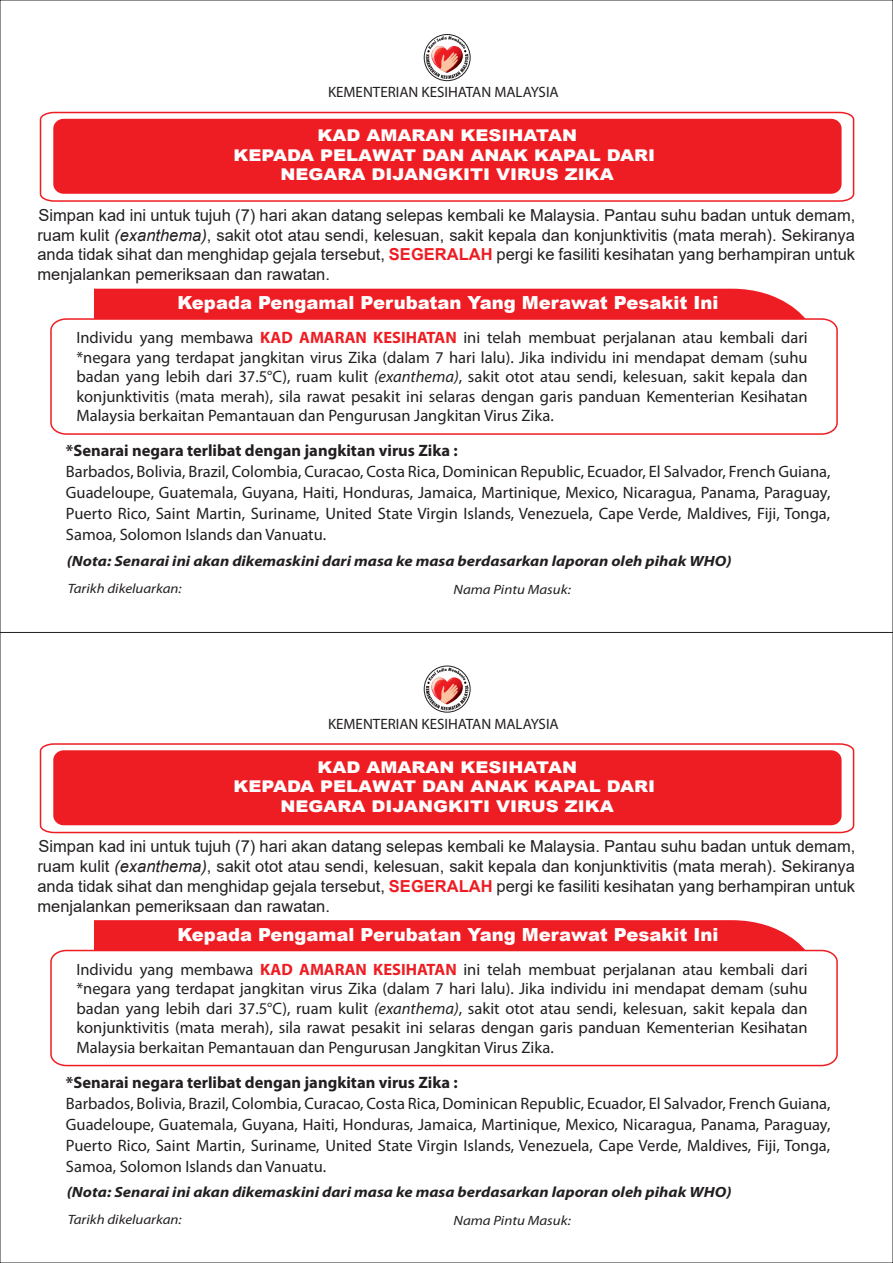
<style>
.page{position:relative;width:893px;height:1263px;background:#fff}
.page>*{position:absolute;margin:0;border:0;box-sizing:border-box;transform-origin:0 0}
.t1{font:900 18px "Arial";color:#fff}
.t2{font:16.5px/19.5px "Myriad Pro";color:#231f20;text-align:justify}
.t3{font:16.5px/19.8px "Arial";color:#231f20;text-align:justify}
.t4{font:700 16.5px "Myriad Pro";color:#231f20}
.t5{font:900 16.2px/19.5px "Arial";color:#fff;text-align:center;scale:1.11 1}
.t6{font:15px "Myriad Pro";color:#231f20}
.t7{font:italic 700 14.85px "Myriad Pro";color:#231f20;scale:1.11 1}
.t8{font:italic 13.5px "Myriad Pro";color:#231f20;scale:1.11 1}
.s1{font-style:italic}
.s2{font-weight:700;color:#ee1d23}
</style>
<div class="page">
<hr style="left:0;top:632px;width:893px;height:1px;background:#231f20">
<svg style="left:39px;top:111px;width:816px;height:91px;background:#f04348"></svg>
<div style="left:94px;top:289px;width:710px;height:28px;background:#ee1d23"></div>
<svg style="left:50px;top:317px;width:788px;height:118px"></svg>
<div style="left:424px;top:34px;width:46px;height:47px;border:1px solid #231f20;border-radius:50%"></div>
<svg style="left:426px;top:36px;width:42px;height:43px"></svg>
<svg style="left:39px;top:743px;width:816px;height:91px;background:#f04348"></svg>
<div style="left:94px;top:920px;width:711px;height:29px;background:#ee1d23"></div>
<svg style="left:50px;top:949px;width:788px;height:118px"></svg>
<div style="left:424px;top:666px;width:46px;height:46px;border:1px solid #231f20;border-radius:50%"></div>
<svg style="left:426px;top:668px;width:42px;height:42px"></svg>
<p class="t6" style="left:328px;top:83px;width:232px">KEMENTERIAN KESIHATAN MALAYSIA</p>
<p class="t5" style="left:234px;top:125px;width:381px">KAD AMARAN KESIHATAN<br>KEPADA PELAWAT DAN ANAK KAPAL DARI<br>NEGARA DIJANGKITI VIRUS ZIKA</p>
<p class="t3" style="left:37px;top:205px;width:819px">Simpan kad ini untuk tujuh (7) hari akan datang selepas kembali ke Malaysia. Pantau suhu badan untuk demam, ruam kulit <span class="s1">(exanthema)</span>, sakit otot atau sendi, kelesuan, sakit kepala dan konjunktivitis (mata merah). Sekiranya anda tidak sihat dan menghidap gejala tersebut, <span class="s2">SEGERALAH</span> pergi ke fasiliti kesihatan yang berhampiran untuk menjalankan pemeriksaan dan rawatan.</p>
<p class="t1" style="left:178px;top:290px;width:542px">Kepada Pengamal Perubatan Yang Merawat Pesakit Ini</p>
<p class="t2" style="left:76px;top:328px;width:733px">Individu yang membawa <span class="s2">KAD AMARAN KESIHATAN</span> ini telah membuat perjalanan atau kembali dari *negara yang terdapat jangkitan virus Zika (dalam 7 hari lalu). Jika individu ini mendapat demam (suhu badan yang lebih dari 37.5°C), ruam kulit <span class="s1">(exanthema)</span>, sakit otot atau sendi, kelesuan, sakit kepala dan konjunktivitis (mata merah), sila rawat pesakit ini selaras dengan garis panduan Kementerian Kesihatan Malaysia berkaitan Pemantauan dan Pengurusan Jangkitan Virus Zika.</p>
<p class="t4" style="left:66px;top:440px;width:393px">*Senarai negara terlibat dengan jangkitan virus Zika :</p>
<p class="t2" style="left:66px;top:461px;width:766px;line-height:21px">Barbados, Bolivia, Brazil, Colombia, Curacao, Costa Rica, Dominican Republic, Ecuador, El Salvador, French Guiana, Guadeloupe, Guatemala, Guyana, Haiti, Honduras, Jamaica, Martinique, Mexico, Nicaragua, Panama, Paraguay, Puerto Rico, Saint Martin, Suriname, United State Virgin Islands, Venezuela, Cape Verde, Maldives, Fiji, Tonga, Samoa, Solomon Islands dan Vanuatu.</p>
<p class="t7" style="left:67px;top:551px;width:600px">(Nota: Senarai ini akan dikemaskini dari masa ke masa berdasarkan laporan oleh pihak WHO)</p>
<p class="t8" style="left:68px;top:580px;width:104px">Tarikh dikeluarkan:</p>
<p class="t8" style="left:453px;top:581px;width:107px">Nama Pintu Masuk:</p>
<p class="t6" style="left:328px;top:714px;width:232px">KEMENTERIAN KESIHATAN MALAYSIA</p>
<p class="t5" style="left:234px;top:757px;width:381px">KAD AMARAN KESIHATAN<br>KEPADA PELAWAT DAN ANAK KAPAL DARI<br>NEGARA DIJANGKITI VIRUS ZIKA</p>
<p class="t3" style="left:37px;top:836px;width:819px">Simpan kad ini untuk tujuh (7) hari akan datang selepas kembali ke Malaysia. Pantau suhu badan untuk demam, ruam kulit <span class="s1">(exanthema)</span>, sakit otot atau sendi, kelesuan, sakit kepala dan konjunktivitis (mata merah). Sekiranya anda tidak sihat dan menghidap gejala tersebut, <span class="s2">SEGERALAH</span> pergi ke fasiliti kesihatan yang berhampiran untuk menjalankan pemeriksaan dan rawatan.</p>
<p class="t1" style="left:178px;top:921px;width:542px">Kepada Pengamal Perubatan Yang Merawat Pesakit Ini</p>
<p class="t2" style="left:76px;top:959px;width:733px">Individu yang membawa <span class="s2">KAD AMARAN KESIHATAN</span> ini telah membuat perjalanan atau kembali dari *negara yang terdapat jangkitan virus Zika (dalam 7 hari lalu). Jika individu ini mendapat demam (suhu badan yang lebih dari 37.5°C), ruam kulit <span class="s1">(exanthema)</span>, sakit otot atau sendi, kelesuan, sakit kepala dan konjunktivitis (mata merah), sila rawat pesakit ini selaras dengan garis panduan Kementerian Kesihatan Malaysia berkaitan Pemantauan dan Pengurusan Jangkitan Virus Zika.</p>
<p class="t4" style="left:66px;top:1071px;width:393px">*Senarai negara terlibat dengan jangkitan virus Zika :</p>
<p class="t2" style="left:66px;top:1092px;width:766px;line-height:21px">Barbados, Bolivia, Brazil, Colombia, Curacao, Costa Rica, Dominican Republic, Ecuador, El Salvador, French Guiana, Guadeloupe, Guatemala, Guyana, Haiti, Honduras, Jamaica, Martinique, Mexico, Nicaragua, Panama, Paraguay, Puerto Rico, Saint Martin, Suriname, United State Virgin Islands, Venezuela, Cape Verde, Maldives, Fiji, Tonga, Samoa, Solomon Islands dan Vanuatu.</p>
<p class="t7" style="left:67px;top:1182px;width:600px">(Nota: Senarai ini akan dikemaskini dari masa ke masa berdasarkan laporan oleh pihak WHO)</p>
<p class="t8" style="left:68px;top:1211px;width:104px">Tarikh dikeluarkan:</p>
<p class="t8" style="left:453px;top:1212px;width:107px">Nama Pintu Masuk:</p>
</div>
